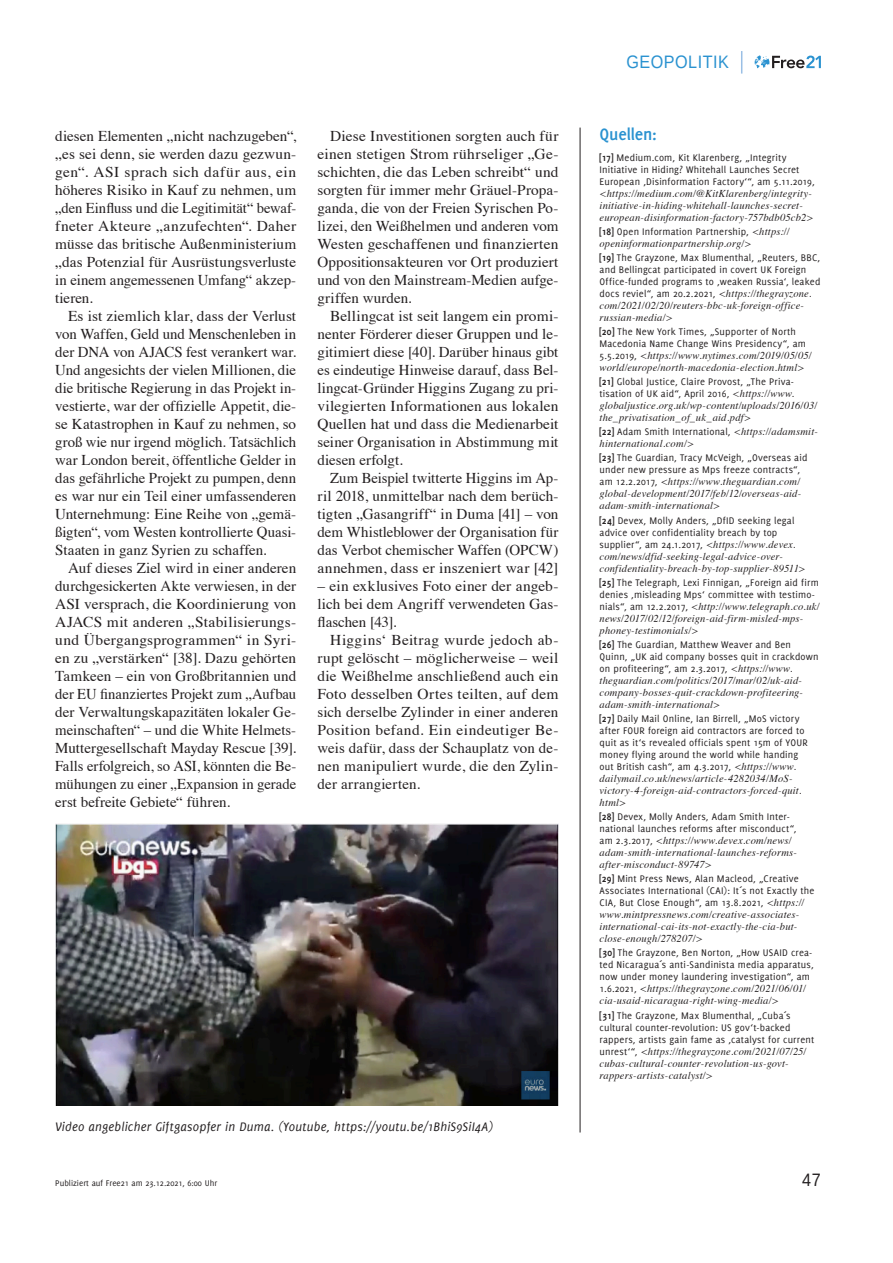
<style>
.page{position:relative;width:893px;height:1263px;background:#fff}
.page>*{position:absolute;margin:0;border:0;box-sizing:border-box;transform-origin:0 0}
.t1{font:18px "Liberation Sans";letter-spacing:.03em;color:#2a92d0;scale:.9 1}
.t2{font:700 18px "Delicious";letter-spacing:-.01em;color:#2a92d0}
.t3{font:18px "Liberation Sans";color:#231f20;scale:.9 1}
.t4{font:15px/18px "Times";letter-spacing:.005em;color:#231f20;text-align:justify}
.t5{font:italic 13.5px "Delicious";letter-spacing:.015em;color:#231f20}
.t6{font:10.5px/12px "Delicious";letter-spacing:.015em;color:#231f20}
.t7{font:italic 10.5px/12px "Times";letter-spacing:.02em;color:#231f20}
.t8{font:9px "Delicious";color:#231f20}
.s1{font-weight:700}
.s2{font-family:"Times";font-style:italic}
.s3{font-family:"Delicious";font-style:normal}
</style>
<div class="page">
<svg style="left:755px;top:55px;width:66px;height:13px"></svg>
<svg style="left:741px;top:51px;width:1px;height:23px"></svg>
<hr style="left:580px;top:128px;width:1px;height:1004px;background:#231f20">
<img style="left:55px;top:824px;width:503px;height:281px">
<p class="t4" style="left:55px;top:126px;width:242px">diesen Elementen „nicht nachzugeben“, „es sei denn, sie werden dazu gezwun&shy;gen“. ASI sprach sich dafür aus, ein höheres Risiko in Kauf zu nehmen, um „den Einfluss und die Legitimität“ bewaf&shy;fneter Akteure „anzufechten“. Daher müsse das britische Außenministerium „das Potenzial für Ausrüstungsverluste in einem angemessenen Umfang“ akzep&shy;tieren.</p>
<p class="t4" style="left:55px;top:306px;width:242px;text-indent:13px">Es ist ziemlich klar, dass der Verlust von Waffen, Geld und Menschenleben in der DNA von AJACS fest verankert war.<br>Und angesichts der vielen Millionen, die die britische Regierung in das Projekt in&shy;vestierte, war der offizielle Appetit, die&shy;se Katastrophen in Kauf zu nehmen, so groß wie nur irgend möglich. Tatsächlich war London bereit, öffentliche Gelder in das gefährliche Projekt zu pumpen, denn es war nur ein Teil einer umfassenderen Unternehmung: Eine Reihe von „gemä&shy;ßigten“, vom Westen kontrollierte Quasi-Staaten in ganz Syrien zu schaffen.</p>
<p class="t4" style="left:55px;top:558px;width:242px;text-indent:13px">Auf dieses Ziel wird in einer anderen durchgesickerten Akte verwiesen, in der ASI versprach, die Koordinierung von AJACS mit anderen „Stabilisierungs&shy;und Übergangsprogrammen“ in Syri&shy;en zu „verstärken“ [38]. Dazu gehörten Tamkeen – ein von Großbritannien und der EU finanziertes Projekt zum „Aufbau der Verwaltungskapazitäten lokaler Ge&shy;meinschaften“ – und die White Helmets-Muttergesellschaft Mayday Rescue [39].<br>Falls erfolgreich, so ASI, könnten die Be&shy;mühungen zu einer „Expansion in gerade erst befreite Gebiete“ führen.</p>
<p class="t4" style="left:317px;top:126px;width:242px;text-indent:13px">Diese Investitionen sorgten auch für einen stetigen Strom rührseliger „Ge&shy;schichten, die das Leben schreibt“ und sorgten für immer mehr Gräuel-Propa&shy;ganda, die von der Freien Syrischen Po&shy;lizei, den Weißhelmen und anderen vom Westen geschaffenen und finanzierten Oppositionsakteuren vor Ort produziert und von den Mainstream-Medien aufge&shy;griffen wurden.</p>
<p class="t4" style="left:317px;top:306px;width:242px;text-indent:13px">Bellingcat ist seit langem ein promi&shy;nenter Förderer dieser Gruppen und le&shy;gitimiert diese [40]. Darüber hinaus gibt es eindeutige Hinweise darauf, dass Bel&shy;lingcat-Gründer Higgins Zugang zu pri&shy;vilegierten Informationen aus lokalen Quellen hat und dass die Medienarbeit seiner Organisation in Abstimmung mit diesen erfolgt.</p>
<p class="t4" style="left:317px;top:468px;width:242px;text-indent:13px">Zum Beispiel twitterte Higgins im Ap&shy;ril 2018, unmittelbar nach dem berüch&shy;tigten „Gasangriff“ in Duma [41] – von dem Whistleblower der Organisation für das Verbot chemischer Waffen (OPCW) annehmen, dass er inszeniert war [42]</p>
<p class="t4" style="left:317px;top:576px;width:242px">– ein exklusives Foto einer der angeb&shy;lich bei dem Angriff verwendeten Gas&shy;flaschen [43].</p>
<p class="t4" style="left:317px;top:630px;width:242px;text-indent:13px">Higgins‘ Beitrag wurde jedoch ab&shy;rupt gelöscht – möglicherweise – weil die Weißhelme anschließend auch ein Foto desselben Ortes teilten, auf dem sich derselbe Zylinder in einer anderen Position befand. Ein eindeutiger Be&shy;weis dafür, dass der Schauplatz von de&shy;nen manipuliert wurde, die den Zylin&shy;der arrangierten.</p>
<p class="t5" style="left:55px;top:1119px;width:439px">Video angeblicher Giftgasopfer in Duma. (Youtube, https://youtu.be/1BhiS9SiI4A)</p>
<p class="t1" style="left:626px;top:51px;width:115px">GEOPOLITIK</p>
<p class="t2" style="left:600px;top:124px;width:59px">Quellen:</p>
<p class="t6" style="left:600px;top:151px;width:217px"><span class="s1">[17]</span> Medium.com, Kit Klarenberg, „Integrity<br>Initiative in Hiding? Whitehall Launches Secret<br>European ‚Disinformation Factory‘“, am 5.11.2019,</p>
<p class="t7" style="left:600px;top:186px;width:215px">&lt;https://medium.com/@KitKlarenberg/integrity&shy;initiative-in-hiding-whitehall-launches-secret&shy;european-disinformation-factory-757bdb05cb2&gt;</p>
<p class="t6" style="left:600px;top:225px;width:192px"><span class="s1">[18]</span> Open Information Partnership, <span class="s2">&lt;https://</span></p>
<p class="t7" style="left:600px;top:237px;width:153px">openinformationpartnership.org/&gt;</p>
<p class="t6" style="left:600px;top:251px;width:222px"><span class="s1">[19]</span> The Grayzone, Max Blumenthal, „Reuters, BBC, and Bellingcat participated in covert UK Foreign Office-funded programs to ‚weaken Russia‘, leaked docs reviel“, am 20.2.2021, <span class="s2">&lt;https://thegrayzone.</span></p>
<p class="t7" style="left:600px;top:299px;width:206px">com/2021/02/20/reuters-bbc-uk-foreign-office&shy;russian-media/&gt;</p>
<p class="t6" style="left:600px;top:325px;width:208px"><span class="s1">[20]</span> The New York Times, „Supporter of North<br>Macedonia Name Change Wins Presidency“, am</p>
<p class="t7" style="left:600px;top:349px;width:214px"><span class="s3">5.5.2019,</span> &lt;https://www.nytimes.com/2019/05/05/ world/europe/north-macedonia-election.html&gt;</p>
<p class="t6" style="left:600px;top:376px;width:196px"><span class="s1">[21]</span> Global Justice, Claire Provost, „The Priva&shy;tisation of UK aid“, April 2016, <span class="s2">&lt;https://www.</span></p>
<p class="t7" style="left:600px;top:399px;width:219px">globaljustice.org.uk/wp-content/uploads/2016/03/ the_privatisation_of_uk_aid.pdf&gt;</p>
<p class="t6" style="left:600px;top:426px;width:220px"><span class="s1">[22]</span> Adam Smith International, <span class="s2">&lt;https://adamsmit-</span></p>
<p class="t7" style="left:600px;top:437px;width:96px">hinternational.com/&gt;</p>
<p class="t6" style="left:600px;top:452px;width:209px"><span class="s1">[23]</span> The Guardian, Tracy McVeigh, „Overseas aid under new pressure as Mps freeze contracts“,</p>
<p class="t7" style="left:600px;top:475px;width:203px;text-align:justify"><span class="s3">am 12.2.2017,</span> &lt;https://www.theguardian.com/ global-development/2017/feb/12/overseas-aid&shy;adam-smith-international&gt;</p>
<p class="t6" style="left:600px;top:514px;width:197px"><span class="s1">[24]</span> Devex, Molly Anders, „DfID seeking legal advice over confidentiality breach by top supplier“, am 24.1.2017, <span class="s2">&lt;https://www.devex.</span></p>
<p class="t7" style="left:600px;top:549px;width:208px">com/news/dfid-seeking-legal-advice-over&shy;confidentiality-breach-by-top-supplier-89511&gt;</p>
<p class="t6" style="left:600px;top:576px;width:221px"><span class="s1">[25]</span> The Telegraph, Lexi Finnigan, „Foreign aid firm denies ‚misleading Mps‘ committee with testimo-</p>
<p class="t7" style="left:600px;top:599px;width:222px"><span class="s3">nials“, am 12.2.2017,</span> &lt;http://www.telegraph.co.uk/ news/2017/02/12/foreign-aid-firm-misled-mps&shy;phoney-testimonials/&gt;</p>
<p class="t6" style="left:600px;top:638px;width:220px"><span class="s1">[26]</span> The Guardian, Matthew Weaver and Ben<br>Quinn, „UK aid company bosses quit in crackdown on profiteering“, am 2.3.2017, <span class="s2">&lt;https://www.</span></p>
<p class="t7" style="left:600px;top:674px;width:205px;text-align:justify">theguardian.com/politics/2017/mar/02/uk-aid&shy;company-bosses-quit-crackdown-profiteering&shy;adam-smith-international&gt;</p>
<p class="t6" style="left:600px;top:712px;width:210px"><span class="s1">[27]</span> Daily Mail Online, Ian Birrell, „MoS victory after FOUR foreign aid contractors are forced to quit as it‘s revealed officials spent 15m of YOUR money flying around the world while handing out British cash“, am 4.3.2017, <span class="s2">&lt;https://www.</span></p>
<p class="t7" style="left:600px;top:772px;width:203px">dailymail.co.uk/news/article-4282034/MoS&shy;victory-4-foreign-aid-contractors-forced-quit. html&gt;</p>
<p class="t6" style="left:600px;top:810px;width:199px"><span class="s1">[28]</span> Devex, Molly Anders, Adam Smith Inter&shy;national launches reforms after misconduct“,</p>
<p class="t7" style="left:600px;top:834px;width:199px"><span class="s3">am 2.3.2017,</span> &lt;https://www.devex.com/news/ adam-smith-international-launches-reforms&shy;after-misconduct-89747&gt;</p>
<p class="t6" style="left:600px;top:873px;width:216px"><span class="s1">[29]</span> Mint Press News, Alan Macleod, „Creative<br>Associates International (CAI): It´s not Exactly the<br>CIA, But Close Enough“, am 13.8.2021, <span class="s2">&lt;https://</span></p>
<p class="t7" style="left:600px;top:908px;width:201px">www.mintpressnews.com/creative-associates&shy;international-cai-its-not-exactly-the-cia-but&shy;close-enough/278207/&gt;</p>
<p class="t6" style="left:600px;top:947px;width:216px"><span class="s1">[30]</span> The Grayzone, Ben Norton, „How USAID crea&shy;ted Nicaragua´s anti-Sandinista media apparatus, now under money laundering investigation“, am</p>
<p class="t7" style="left:600px;top:982px;width:208px"><span class="s3">1.6.2021,</span> &lt;https://thegrayzone.com/2021/06/01/ cia-usaid-nicaragua-right-wing-media/&gt;</p>
<p class="t6" style="left:600px;top:1009px;width:216px"><span class="s1">[31]</span> The Grayzone, Max Blumenthal, „Cuba´s cultural counter-revolution: US gov‘t-backed rappers, artists gain fame as ‚catalyst for current</p>
<p class="t7" style="left:600px;top:1044px;width:208px"><span class="s3">unrest‘“,</span> &lt;https://thegrayzone.com/2021/07/25/ cubas-cultural-counter-revolution-us-govt&shy;rappers-artists-catalyst/&gt;</p>
<p class="t8" style="left:55px;top:1177px;width:163px">Publiziert auf Free21 am 23.12.2021, 6:00 Uhr</p>
<p class="t3" style="left:802px;top:1168px;width:22px">47</p>
</div>
